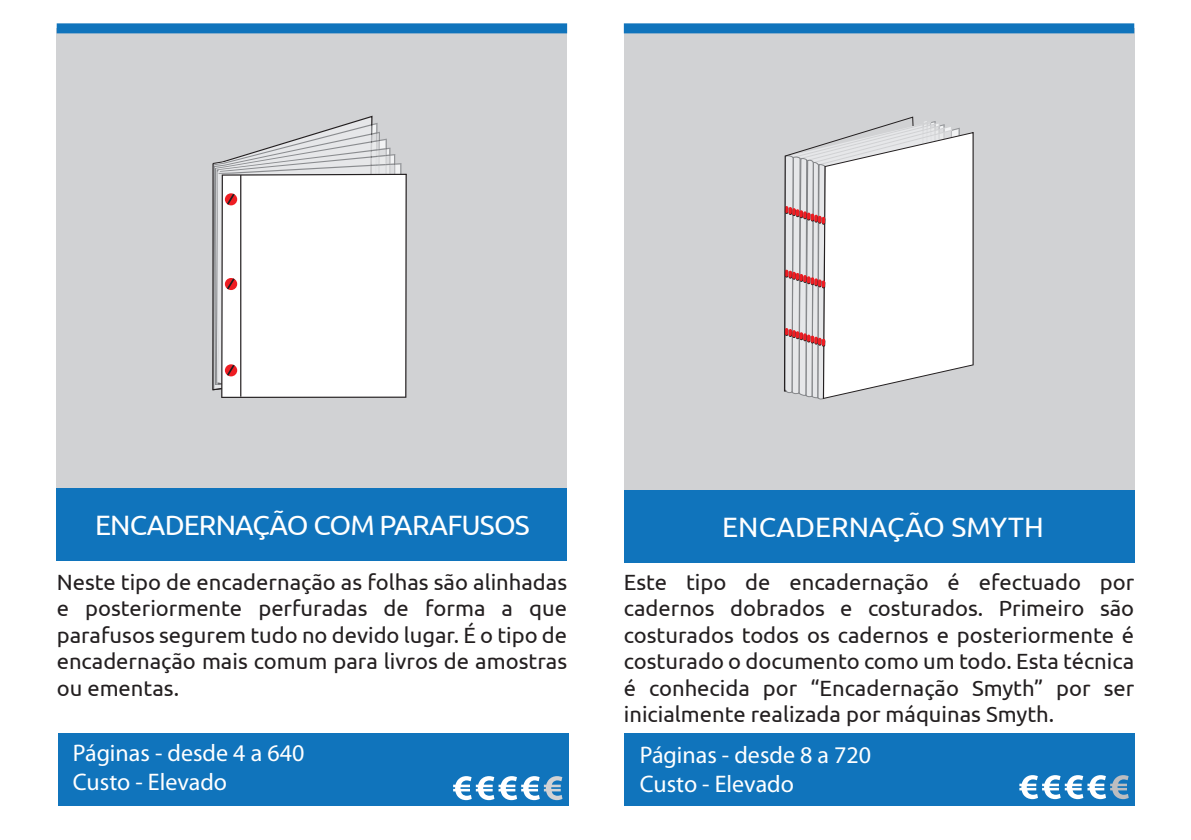
<style>
.page{position:relative;width:1191px;height:840px;background:#fff}
.page>*{position:absolute;margin:0;border:0;box-sizing:border-box;transform-origin:0 0}
.t1{font:28px "Ubuntu";letter-spacing:-.025em;color:#fff}
.t2{font:28px "Ubuntu";color:#fff}
.t3{font:24px/28.8px "Myriad Pro";color:#fff}
.t4{font:22px/26.4px "Ubuntu";color:#231f20;text-align:justify}
</style>
<div class="page">
<div style="left:57px;top:28px;width:510px;height:461px;background:#d1d2d4"></div>
<svg style="left:212px;top:116px;width:160px;height:274px"></svg>
<svg style="left:221px;top:174px;width:186px;height:224px;background:#dedede"></svg>
<hr style="left:240px;top:175px;width:1px;height:221px;background:#231f20">
<svg style="left:214px;top:124px;width:187px;height:261px;background:#f0efef"></svg>
<div style="left:57px;top:488px;width:510px;height:72px;background:#1074bc"></div>
<div style="left:58px;top:732px;width:510px;height:72px;background:#1074bc"></div>
<div style="left:57px;top:23px;width:510px;height:10px;background:#1074bc"></div>
<svg style="left:453px;top:776px;width:109px;height:23px"></svg>
<div style="left:624px;top:28px;width:510px;height:461px;background:#d1d2d4"></div>
<svg style="left:784px;top:116px;width:189px;height:284px"></svg>
<div style="left:624px;top:490px;width:510px;height:72px;background:#1074bc"></div>
<div style="left:624px;top:732px;width:510px;height:72px;background:#1074bc"></div>
<div style="left:624px;top:23px;width:510px;height:10px;background:#1074bc"></div>
<svg style="left:1019px;top:775px;width:109px;height:23px"></svg>
<p class="t1" style="left:95px;top:507px;width:436px">ENCADERNAÇÃO COM PARAFUSOS</p>
<p class="t4" style="left:57px;top:568px;width:512px">Neste tipo de encadernação as folhas são alinhadas e posteriormente perfuradas de forma a que parafusos segurem tudo no devido lugar. É o tipo de encadernação mais comum para livros de amostras ou ementas.</p>
<p class="t3" style="left:73px;top:738px;width:233px">Páginas - desde 4 a 640<br>Custo - Elevado</p>
<p class="t2" style="left:722px;top:510px;width:323px">ENCADERNAÇÃO SMYTH</p>
<p class="t4" style="left:624px;top:568px;width:512px">Este tipo de encadernação é efectuado por cadernos dobrados e costurados. Primeiro são costurados todos os cadernos e posteriormente é costurado o documento como um todo. Esta técnica é conhecida por “Encadernação Smyth” por ser inicialmente realizada por máquinas Smyth.</p>
<p class="t3" style="left:640px;top:740px;width:233px">Páginas - desde 8 a 720<br>Custo - Elevado</p>
</div>
